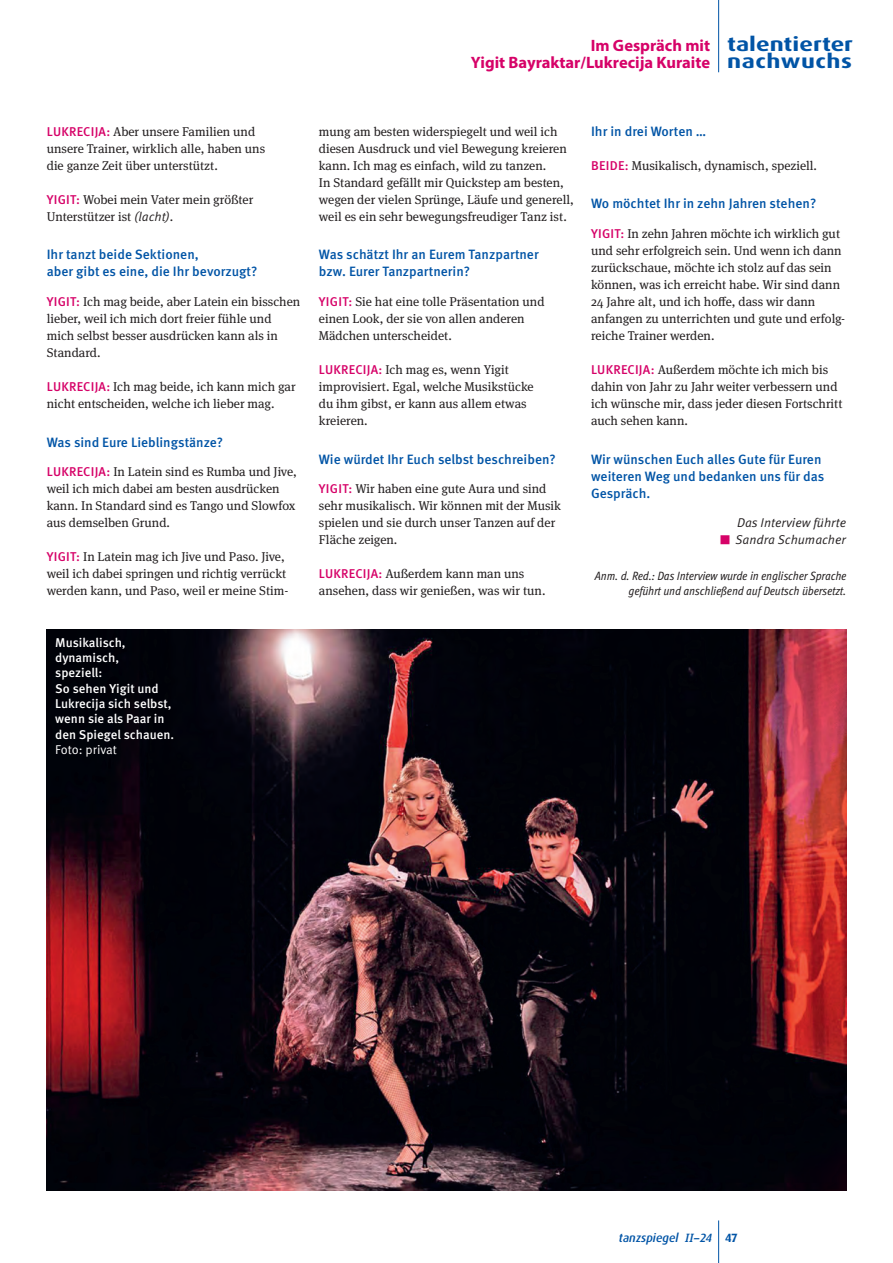
<style>
.page{position:relative;width:893px;height:1263px;background:#fff}
.page>*{position:absolute;margin:0;border:0;box-sizing:border-box;transform-origin:0 0}
.t1{font:700 19.5px/16.5px "Dax OT";color:#0154a6;scale:1.25 1}
.t2{font:700 16.5px/16.5px "Myriad Pro";color:#d60268;text-align:right}
.t3{font:500 13.5px/17px "Meta OT";color:#0154a6}
.t4{font:12.75px/17px "Meta Serif OT";color:#231f20}
.t5{font:500 12.75px/15.3px "Meta OT";color:#fff}
.t6{font:italic 12.75px "Meta OT";color:#231f20}
.t7{font:italic condensed 12px/15px "Meta OT";color:#231f20;text-align:right}
.t8{font:italic 500 12px "Dax OT";color:#0154a6}
.s1{font-family:"Meta OT";font-weight:500;color:#d60268}
.s2{font-family:"Meta OT";font-style:italic}
.s3{font-weight:400}
.s4{font-style:normal;font-size:12px;color:#d60268}
.s5{font-family:"Unit OT"}
.s6{font-weight:700;font-style:normal}
</style>
<div class="page">
<hr style="left:718px;top:1220px;width:1px;height:43px;background:#0154a6">
<hr style="left:718px;top:0;width:1px;height:72px;background:#0154a6">
<img style="left:47px;top:629px;width:799px;height:562px">
<p class="t2" style="left:471px;top:39px;width:241px">Im Gespräch mit<br>Yigit Bayraktar/Lukrecija Kuraite</p>
<p class="t1" style="left:727px;top:36px;width:102px">talentierter nachwuchs</p>
<p class="t4" style="left:47px;top:124px;width:220px"><span class="s1">LUKRECIJA:</span> Aber unsere Familien und unsere Trainer, wirklich alle, haben uns die ganze Zeit über unterstützt.</p>
<p class="t4" style="left:47px;top:192px;width:208px"><span class="s1">YIGIT:</span> Wobei mein Vater mein größter<br>Unterstützer ist <span class="s2">(lacht)</span>.</p>
<p class="t3" style="left:47px;top:247px;width:212px">Ihr tanzt beide Sektionen,<br>aber gibt es eine, die Ihr bevorzugt?</p>
<p class="t4" style="left:47px;top:294px;width:255px"><span class="s1">YIGIT:</span> Ich mag beide, aber Latein ein bisschen lieber, weil ich mich dort freier fühle und mich selbst besser ausdrücken kann als in Standard.</p>
<p class="t4" style="left:47px;top:379px;width:250px"><span class="s1">LUKRECIJA:</span> Ich mag beide, ich kann mich gar nicht entscheiden, welche ich lieber mag.</p>
<p class="t3" style="left:47px;top:434px;width:178px">Was sind Eure Lieblingstänze?</p>
<p class="t4" style="left:47px;top:464px;width:252px"><span class="s1">LUKRECIJA:</span> In Latein sind es Rumba und Jive, weil ich mich dabei am besten ausdrücken kann. In Standard sind es Tango und Slowfox aus demselben Grund.</p>
<p class="t4" style="left:47px;top:549px;width:243px"><span class="s1">YIGIT:</span> In Latein mag ich Jive und Paso. Jive, weil ich dabei springen und richtig verrückt werden kann, und Paso, weil er meine Stim-</p>
<p class="t5" style="left:55px;top:636px;width:120px">Musikalisch, dynamisch,<br>speziell:<br>So sehen Yigit und<br>Lukrecija sich selbst, wenn sie als Paar in den Spiegel schauen.<br><span class="s3">Foto: privat</span></p>
<p class="t4" style="left:319px;top:124px;width:257px">mung am besten widerspiegelt und weil ich diesen Ausdruck und viel Bewegung kreieren kann. Ich mag es einfach, wild zu tanzen.<br>In Standard gefällt mir Quickstep am besten, wegen der vielen Sprünge, Läufe und generell, weil es ein sehr bewegungsfreudiger Tanz ist.</p>
<p class="t3" style="left:319px;top:247px;width:221px">Was schätzt Ihr an Eurem Tanzpartner bzw. Eurer Tanzpartnerin?</p>
<p class="t4" style="left:319px;top:294px;width:227px"><span class="s1">YIGIT:</span> Sie hat eine tolle Präsentation und einen Look, der sie von allen anderen<br>Mädchen unterscheidet.</p>
<p class="t4" style="left:319px;top:362px;width:216px"><span class="s1">LUKRECIJA:</span> Ich mag es, wenn Yigit improvisiert. Egal, welche Musikstücke du ihm gibst, er kann aus allem etwas kreieren.</p>
<p class="t3" style="left:319px;top:451px;width:238px">Wie würdet Ihr Euch selbst beschreiben?</p>
<p class="t4" style="left:319px;top:481px;width:244px"><span class="s1">YIGIT:</span> Wir haben eine gute Aura und sind sehr musikalisch. Wir können mit der Musik spielen und sie durch unser Tanzen auf der Fläche zeigen.</p>
<p class="t4" style="left:319px;top:566px;width:228px"><span class="s1">LUKRECIJA:</span> Außerdem kann man uns ansehen, dass wir genießen, was wir tun.</p>
<p class="t3" style="left:591px;top:124px;width:117px">Ihr in drei Worten …</p>
<p class="t4" style="left:591px;top:158px;width:227px"><span class="s1">BEIDE:</span> Musikalisch, dynamisch, speziell.</p>
<p class="t3" style="left:591px;top:196px;width:227px">Wo möchtet Ihr in zehn Jahren stehen?</p>
<p class="t4" style="left:591px;top:226px;width:256px"><span class="s1">YIGIT:</span> In zehn Jahren möchte ich wirklich gut und sehr erfolgreich sein. Und wenn ich dann zurückschaue, möchte ich stolz auf das sein können, was ich erreicht habe. Wir sind dann 24 Jahre alt, und ich hoffe, dass wir dann anfangen zu unterrichten und gute und erfolg&shy;reiche Trainer werden.</p>
<p class="t4" style="left:591px;top:362px;width:253px"><span class="s1">LUKRECIJA:</span> Außerdem möchte ich mich bis dahin von Jahr zu Jahr weiter verbessern und ich wünsche mir, dass jeder diesen Fortschritt auch sehen kann.</p>
<p class="t3" style="left:591px;top:451px;width:235px">Wir wünschen Euch alles Gute für Euren weiteren Weg und bedanken uns für das<br>Gespräch.</p>
<p class="t6" style="left:737px;top:515px;width:111px">Das Interview führte</p>
<p class="t6" style="left:720px;top:532px;width:128px"><span class="s4">■</span> Sandra Schumacher</p>
<p class="t7" style="left:595px;top:569px;width:253px">Anm. d. Red.: Das Interview wurde in englischer Sprache geführt und anschließend auf Deutsch übersetzt.</p>
<p class="t8" style="left:619px;top:1230px;width:120px">tanzspiegel <span class="s5">II–</span>24 <span class="s6">47</span></p>
</div>
